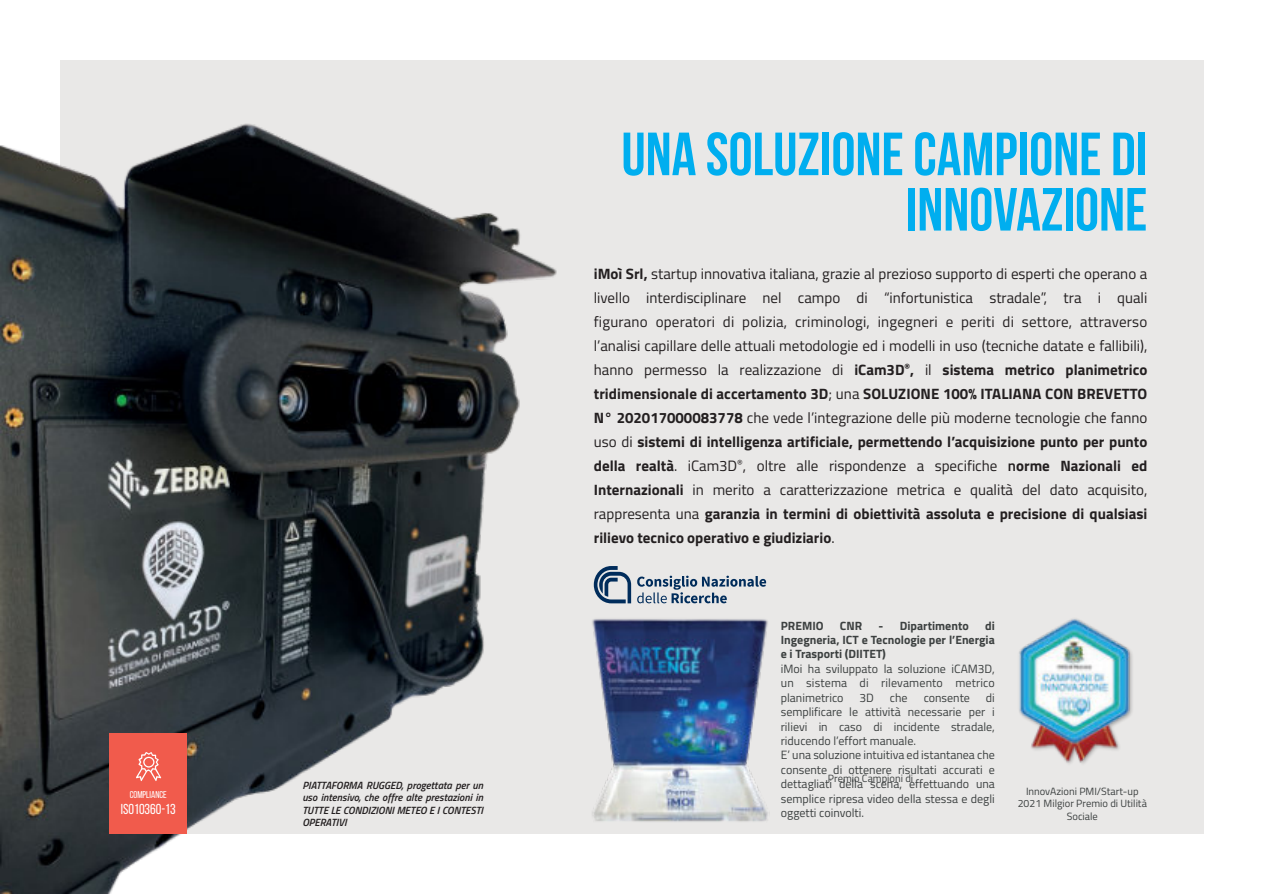
<style>
.page{position:relative;width:1264px;height:894px;background:#fff}
.page>*{position:absolute;margin:0;border:0;box-sizing:border-box;transform-origin:0 0}
.t1{font:700 60.75px/55.3px "Bebas Neue";color:#00aeef;text-align:right}
.t2{font:15px/24px "Titillium Web";color:#231f20;text-align:justify}
.t3{font:14.4px "Bebas Neue";color:#fff}
.t4{font:12px/14.4px "Titillium";color:#3c4040;text-align:justify}
.t5{font:700 12px/14.4px "Titillium";color:#3c4040;text-align:justify}
.t6{font:italic 600 10.5px/12.6px "Titillium Web";color:#231f20;text-align:justify}
.t7{font:10.5px/12.6px "Titillium";color:#3c4040;text-align:center}
.t8{font:9.9px "Bebas Neue";color:#fff}
.s1{font-weight:700}
.s2{font-weight:600}
</style>
<div class="page">
<div style="left:60px;top:60px;width:1143px;height:773px;background:#e9e8e7"></div>
<img style="left:0;top:124px;width:557px;height:769px">
<div style="left:109px;top:732px;width:78px;height:101px;background:#f15b4c"></div>
<svg style="left:136px;top:752px;width:25px;height:28px"></svg>
<img style="left:1019px;top:618px;width:114px;height:146px">
<img style="left:592px;top:619px;width:176px;height:203px">
<svg style="left:637px;top:575px;width:129px;height:28px"></svg>
<svg style="left:593px;top:566px;width:38px;height:37px"></svg>
<p class="t8" style="left:130px;top:790px;width:38px">COMPLIANCE</p>
<p class="t3" style="left:121px;top:802px;width:56px">ISO10360-13</p>
<p class="t6" style="left:302px;top:778px;width:182px">PIATTAFORMA RUGGED, progettata per un uso intensivo, che offre alte prestazioni in TUTTE LE CONDIZIONI METEO E I CONTESTI OPERATIVI</p>
<h1 class="t1" style="left:621px;top:132px;width:527px">UNA SOLUZIONE CAMPIONE DI<br>INNOVAZIONE</h1>
<p class="t2" style="left:593px;top:261px;width:555px"><span class="s1">iMoì Srl,</span> startup innovativa italiana, grazie al prezioso supporto di esperti che operano a livello interdisciplinare nel campo di “infortunistica stradale”, tra i quali figurano operatori di polizia, criminologi, ingegneri e periti di settore, attraverso l’analisi capillare delle attuali metodologie ed i modelli in uso (tecniche datate e fallibili), hanno permesso la realizzazione di <span class="s1">iCam3D</span><sup>®</sup><span class="s1">,</span> il <span class="s1">sistema metrico planimetrico tridimensionale di accertamento 3D</span>; una <span class="s1">SOLUZIONE 100% ITALIANA CON BREVETTO N° 202017000083778</span> che vede l’integrazione delle più moderne tecnologie che fanno uso di <span class="s1">sistemi di intelligenza artificiale, permettendo l’acquisizione punto per punto della realtà</span>. iCam3D<sup>®</sup>, oltre alle rispondenze a specifiche <span class="s2">n</span><span class="s1">orme Nazionali ed Internazionali</span> in merito a caratterizzazione metrica e qualità del dato acquisito, rappresenta una <span class="s1">garanzia in termini di obiettività assoluta e precisione di qualsiasi rilievo tecnico operativo e giudiziario</span>.</p>
<p class="t5" style="left:780px;top:619px;width:215px;text-indent:204px">di Ingegneria, ICT e Tecnologie per l’Energia e i Trasporti (DIITET)</p>
<p class="t4" style="left:780px;top:662px;width:215px">iMoi ha sviluppato la soluzione iCAM3D, un sistema di rilevamento metrico planimetrico</p>
<p class="t5" style="left:780px;top:619px;width:44px">PREMIO</p>
<p class="t5" style="left:839px;top:619px;width:24px">CNR</p>
<p class="t5" style="left:878px;top:619px;width:92px">- Dipartimento</p>
<p class="t4" style="left:780px;top:691px;width:215px;text-align:left;text-indent:205px">di semplificare le attività necessarie per i rilievi in caso di incidente stradale, riducendo l’effort manuale.<br>E’ una soluzione intuitiva ed istantanea che consente di ottenere risultati accurati e dettagliati della scena, effettuando una semplice ripresa video della stessa e degli oggetti coinvolti.</p>
<p class="t4" style="left:859px;top:691px;width:16px">3D</p>
<p class="t4" style="left:889px;top:691px;width:19px">che</p>
<p class="t4" style="left:923px;top:691px;width:48px">consente</p>
<p class="t7" style="left:827px;top:772px;width:87px">Premio Campioni di</p>
<p class="t7" style="left:1017px;top:785px;width:131px">InnovAzioni PMI/Start-up<br>2021 Milgior Premio di Utilità<br>Sociale</p>
</div>
